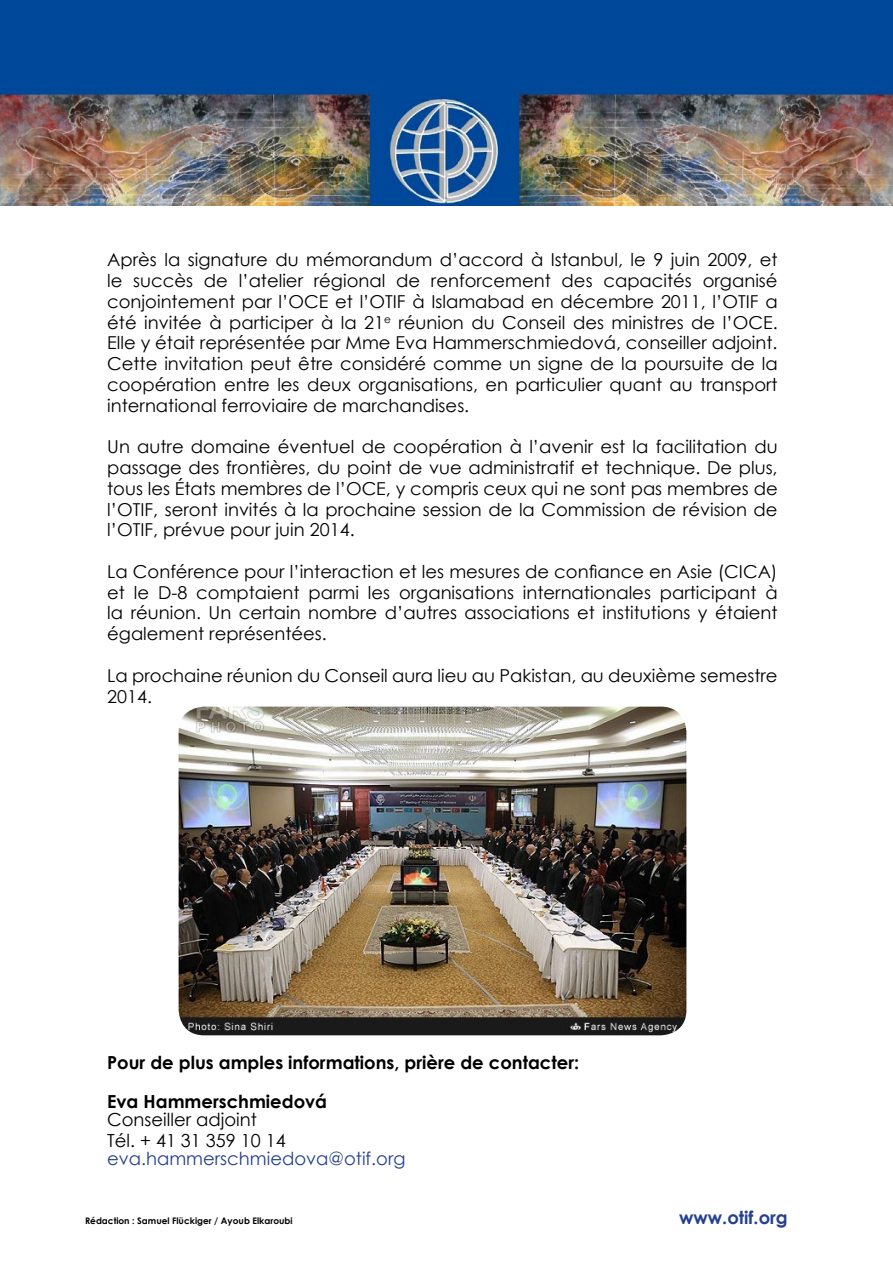
<style>
.page{position:relative;width:893px;height:1263px;background:#fff}
.page>*{position:absolute;margin:0;border:0;box-sizing:border-box;transform-origin:0 0}
.t1{font:700 18px/39px "Century Gothic";color:#000}
.t2{font:18px/20.7px "Century Gothic";color:#000}
.t3{font:18px "Century Gothic";color:#25408f}
.t4{font:700 18px "Century Gothic";color:#25408f}
.t5{font:17.85px/20.7px "Century Gothic";color:#000;text-align:justify}
.t6{font:700 9px "Century Gothic";color:#000}
.s1{font-size:17.85px}
</style>
<div class="page">
<img style="left:0;top:0;width:893px;height:206px">
<img style="left:179px;top:707px;width:507px;height:328px">
<p class="t5" style="left:107px;top:249px;width:672px">Après la signature du mémorandum d’accord à Istanbul, le 9 juin 2009, et le succès de l’atelier régional de renforcement des capacités organisé conjointement par l’OCE et l’OTIF à Islamabad en décembre 2011, l’OTIF a été invitée à participer à la 21<sup>e</sup> réunion du Conseil des ministres de l’OCE.<br>Elle y était représentée par Mme Eva Hammerschmiedová, conseiller adjoint.<br>Cette invitation peut être considéré comme un signe de la poursuite de la coopération entre les deux organisations, en particulier quant au transport international ferroviaire de marchandises.</p>
<p class="t5" style="left:107px;top:436px;width:672px">Un autre domaine éventuel de coopération à l’avenir est la facilitation du passage des frontières, du point de vue administratif et technique. De plus, tous les États membres de l’OCE, y compris ceux qui ne sont pas membres de l’OTIF, seront invités à la prochaine session de la Commission de révision de l’OTIF, prévue pour juin 2014.</p>
<p class="t5" style="left:107px;top:561px;width:672px">La Conférence pour l’interaction et les mesures de confiance en Asie (CICA) et le D-8 comptaient parmi les organisations internationales participant à la réunion. Un certain nombre d’autres associations et institutions y étaient également représentées.</p>
<p class="t5" style="left:107px;top:665px;width:672px">La prochaine réunion du Conseil aura lieu au Pakistan, au deuxième semestre<br>2014.</p>
<p class="t1" style="left:107px;top:1042px;width:473px">Pour de plus amples informations, prière de contacter:<br>Eva Hammerschmiedová</p>
<p class="t2" style="left:107px;top:1109px;width:180px">Conseiller adjoint<br>T<span class="s1">é</span>l. + 41 31 359 10 14</p>
<p class="t3" style="left:107px;top:1145px;width:300px">eva.hammerschmiedova@otif.org</p>
<p class="t6" style="left:85px;top:1214px;width:209px">Rédaction : Samuel Flückiger / Ayoub Elkaroubi</p>
<p class="t4" style="left:679px;top:1203px;width:110px">www.otif.org</p>
</div>
